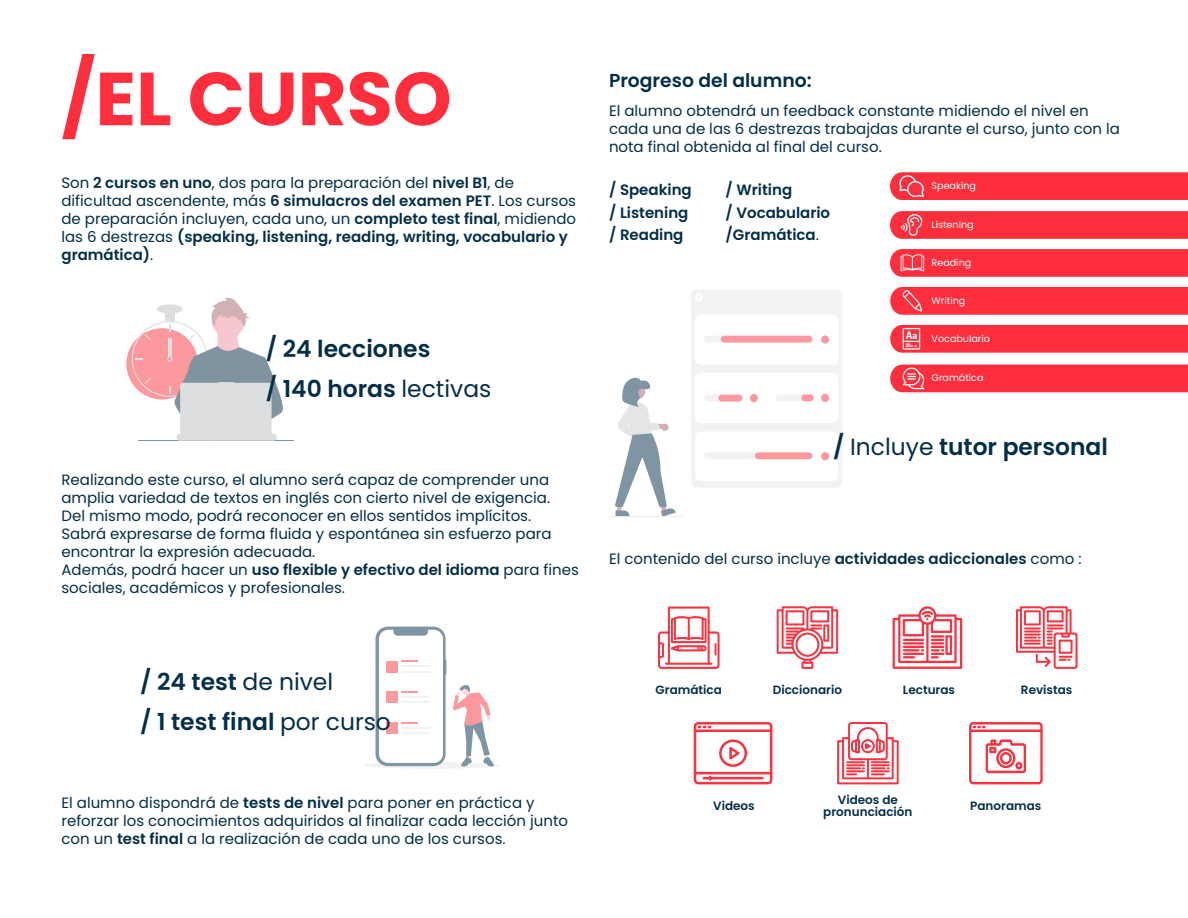
<style>
.page{position:relative;width:1188px;height:918px;background:#fff}
.page>*{position:absolute;margin:0;border:0;box-sizing:border-box;transform-origin:0 0}
.t1{font:700 75px "Poppins";color:#ff2e3d}
.t2{font:600 23.4px/39.6px "Poppins";color:#032e4a}
.t3{font:600 18.75px "Poppins";color:#032e4a}
.t4{font:15px/18px "Poppins";color:#032e4a}
.t5{font:600 15px/22.5px "Poppins";color:#032e4a}
.t6{font:600 12px/12px "Poppins";color:#032e4a;text-align:center}
.t7{font:9.6px "Poppins";color:#fff}
.s1{font-weight:600}
.s2{font-weight:400}
</style>
<div class="page">
<div style="left:691px;top:289px;width:151px;height:199px;background:#f2f2f2;border-radius:6px"></div>
<div style="left:695px;top:314px;width:143px;height:51px;background:#fff;border-radius:6px"></div>
<div style="left:695px;top:373px;width:143px;height:50px;background:#fff;border-radius:6px"></div>
<div style="left:695px;top:432px;width:143px;height:49px;background:#fff;border-radius:6px"></div>
<div style="left:695px;top:293px;width:8px;height:8px;background:#fff;border-radius:50%"></div>
<div style="left:821px;top:394px;width:8px;height:8px;background:#fb999f;border-radius:50%"></div>
<div style="left:776px;top:394px;width:38px;height:7px;background:#f2f2f2;border-radius:3px"></div>
<div style="left:750px;top:394px;width:8px;height:8px;background:#fb999f;border-radius:50%"></div>
<div style="left:704px;top:395px;width:38px;height:7px;background:#f2f2f2;border-radius:3px"></div>
<svg style="left:821px;top:335px;width:8px;height:9px"></svg>
<div style="left:704px;top:336px;width:102px;height:7px;background:#f2f2f2;border-radius:3px"></div>
<div style="left:721px;top:336px;width:91px;height:7px;background:#fb999f;border-radius:3px"></div>
<div style="left:821px;top:452px;width:8px;height:8px;background:#fb999f;border-radius:50%"></div>
<div style="left:704px;top:452px;width:102px;height:7px;background:#f2f2f2;border-radius:3px"></div>
<div style="left:755px;top:452px;width:57px;height:7px;background:#fb999f;border-radius:3px"></div>
<div style="left:801px;top:394px;width:13px;height:7px;background:#fb999f;border-radius:3px"></div>
<div style="left:718px;top:395px;width:24px;height:7px;background:#fb999f;border-radius:3px"></div>
<svg style="left:609px;top:378px;width:74px;height:139px"></svg>
<svg style="left:363px;top:762px;width:137px;height:7px"></svg>
<svg style="left:453px;top:685px;width:44px;height:82px"></svg>
<svg style="left:376px;top:627px;width:70px;height:139px"></svg>
<div style="left:386px;top:723px;width:12px;height:11px;background:#fb999f"></div>
<hr style="left:138px;top:440px;width:156px;height:1px;background:#002b4a">
<svg style="left:126px;top:328px;width:72px;height:72px"></svg>
<svg style="left:132px;top:297px;width:153px;height:144px"></svg>
<svg style="left:658px;top:607px;width:62px;height:62px"></svg>
<svg style="left:777px;top:606px;width:61px;height:63px"></svg>
<svg style="left:1016px;top:606px;width:61px;height:63px"></svg>
<svg style="left:893px;top:606px;width:69px;height:63px"></svg>
<svg style="left:694px;top:722px;width:78px;height:62px"></svg>
<svg style="left:837px;top:722px;width:62px;height:62px"></svg>
<svg style="left:969px;top:722px;width:74px;height:62px"></svg>
<svg style="left:890px;top:172px;width:298px;height:28px;background:#ff3543"></svg>
<div style="left:890px;top:287px;width:298px;height:28px;background:#ff2e3d"></div>
<svg style="left:890px;top:325px;width:298px;height:28px;background:#ff3644"></svg>
<svg style="left:890px;top:211px;width:298px;height:28px;background:#ff3443"></svg>
<div style="left:890px;top:365px;width:298px;height:27px;background:#ff2e3d"></div>
<svg style="left:890px;top:249px;width:298px;height:28px;background:#ff3443"></svg>
<h1 class="t1" style="left:62px;top:55px;width:392px">/EL CURSO</h1>
<p class="t4" style="left:62px;top:174px;width:516px">Son <span class="s1">2 cursos en uno</span>, dos para la preparación del <span class="s1">nivel B1</span>, de dificultad ascendente, más <span class="s1">6 simulacros del examen PET</span>. Los cursos de preparación incluyen, cada uno, un <span class="s1">completo test final</span>, midiendo las 6 destrezas <span class="s1">(speaking, listening, reading, writing, vocabulario y gramática)</span>.</p>
<h2 class="t2" style="left:266px;top:329px;width:166px">/ 24 lecciones</h2>
<h2 class="t2" style="left:266px;top:369px;width:227px">/ 140 horas <span class="s2">lectivas</span></h2>
<p class="t4" style="left:62px;top:470px;width:519px">Realizando este curso, el alumno será capaz de comprender una amplia variedad de textos en inglés con cierto nivel de exigencia.<br>Del mismo modo, podrá reconocer en ellos sentidos implícitos.<br>Sabrá expresarse de forma fluida y espontánea sin esfuerzo para encontrar la expresión adecuada.<br>Además, podrá hacer un <span class="s1">uso flexible y efectivo del idioma</span> para fines sociales, académicos y profesionales.</p>
<h2 class="t2" style="left:140px;top:662px;width:252px">/ 24 test <span class="s2">de nivel<br></span>/ 1 test final <span class="s2">por curso</span></h2>
<p class="t4" style="left:62px;top:794px;width:508px">El alumno dispondrá de <span class="s1">tests de nivel</span> para poner en práctica y reforzar los conocimientos adquiridos al finalizar cada lección junto con un <span class="s1">test final</span> a la realización de cada uno de los cursos.</p>
<p class="t3" style="left:609px;top:70px;width:204px">Progreso del alumno:</p>
<p class="t4" style="left:609px;top:102px;width:512px">El alumno obtendrá un feedback constante midiendo el nivel en cada una de las 6 destrezas trabajdas durante el curso, junto con la nota final obtenida al final del curso.</p>
<p class="t5" style="left:726px;top:179px;width:106px">/ Writing<br>/ Vocabulario /Gramática<span class="s2">.</span></p>
<p class="t5" style="left:609px;top:179px;width:84px">/ Speaking / Listening / Reading</p>
<p class="t7" style="left:932px;top:180px;width:46px">Speaking</p>
<p class="t7" style="left:932px;top:219px;width:44px">Listening</p>
<p class="t7" style="left:932px;top:257px;width:41px">Reading</p>
<p class="t7" style="left:932px;top:295px;width:35px">Writing</p>
<p class="t7" style="left:932px;top:333px;width:60px">Vocabulario</p>
<p class="t7" style="left:932px;top:372px;width:54px">Gramática</p>
<h2 class="t2" style="left:833px;top:428px;width:276px">/ <span class="s2">Incluye</span> tutor personal</h2>
<p class="t4" style="left:609px;top:550px;width:474px">El contenido del curso incluye <span class="s1">actividades adiccionales</span> como :</p>
<p class="t6" style="left:656px;top:684px;width:68px">Gramática</p>
<p class="t6" style="left:773px;top:684px;width:71px">Diccionario</p>
<p class="t6" style="left:903px;top:684px;width:54px">Lecturas</p>
<p class="t6" style="left:1021px;top:684px;width:53px">Revistas</p>
<p class="t6" style="left:713px;top:800px;width:43px">Videos</p>
<p class="t6" style="left:823px;top:794px;width:91px">Videos de pronunciación</p>
<p class="t6" style="left:970px;top:800px;width:73px">Panoramas</p>
</div>
